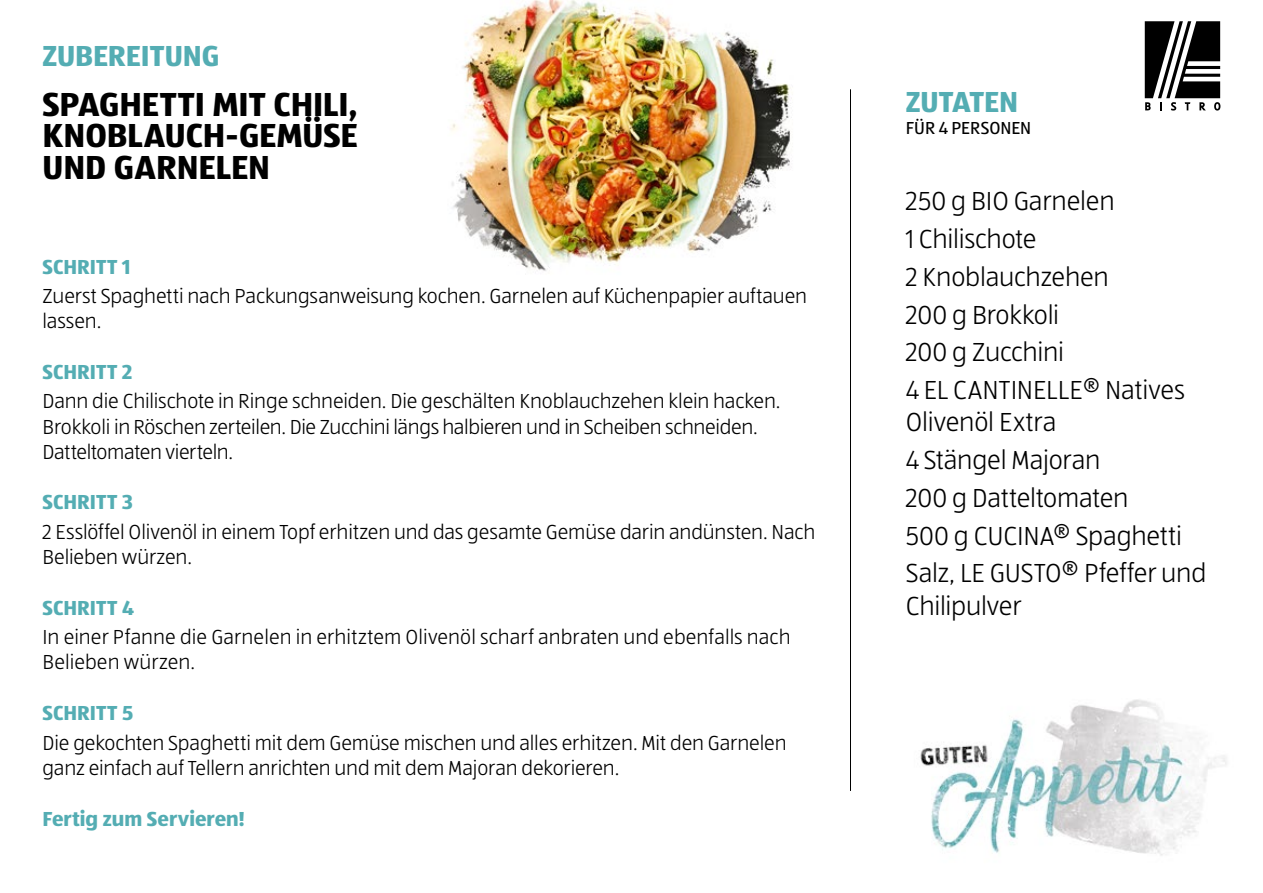
<style>
.page{position:relative;width:1263px;height:893px;background:#fff}
.page>*{position:absolute;margin:0;border:0;box-sizing:border-box;transform-origin:0 0}
.t1{font:700 34.5px/31.5px "ALDISUEDOT";letter-spacing:-.005em;color:#000;text-align:justify}
.t2{font:700 30px "ALDISUEDOT";color:#54adb3}
.t3{font:300 27px/38px "ALDISUEDOT";letter-spacing:-.005em;color:#000}
.t4{font:300 21px/25.2px "ALDISUEDOT";letter-spacing:-.005em;color:#000}
.t5{font:700 21px "ALDISUEDOT";color:#54adb3}
.t6{font:18px "ALDISUEDOT";color:#000}
</style>
<div class="page">
<img style="left:451px;top:0;width:776px;height:856px">
<hr style="left:850px;top:89px;width:1px;height:702px;background:#000">
<svg style="left:1145px;top:21px;width:75px;height:90px"></svg>
<h2 class="t2" style="left:43px;top:35px;width:179px">ZUBEREITUNG</h2>
<h1 class="t1" style="left:43px;top:88px;width:317px">SPAGHETTI MIT CHILI, KNOBLAUCH-GEMÜSE UND GARNELEN</h1>
<p class="t5" style="left:43px;top:252px;width:89px">SCHRITT 1</p>
<p class="t4" style="left:43px;top:283px;width:766px">Zuerst Spaghetti nach Packungsanweisung kochen. Garnelen auf Küchenpapier auftauen lassen.</p>
<p class="t5" style="left:43px;top:358px;width:91px">SCHRITT 2</p>
<p class="t4" style="left:43px;top:388px;width:739px">Dann die Chilischote in Ringe schneiden. Die geschälten Knoblauchzehen klein hacken.<br>Brokkoli in Röschen zerteilen. Die Zucchini längs halbieren und in Scheiben schneiden.<br>Datteltomaten vierteln.</p>
<p class="t5" style="left:43px;top:488px;width:92px">SCHRITT 3</p>
<p class="t4" style="left:43px;top:519px;width:774px">2 Esslöffel Olivenöl in einem Topf erhitzen und das gesamte Gemüse darin andünsten. Nach<br>Belieben würzen.</p>
<p class="t5" style="left:43px;top:593px;width:93px">SCHRITT 4</p>
<p class="t4" style="left:43px;top:624px;width:749px">In einer Pfanne die Garnelen in erhitztem Olivenöl scharf anbraten und ebenfalls nach<br>Belieben würzen.</p>
<p class="t5" style="left:43px;top:699px;width:92px">SCHRITT 5</p>
<p class="t4" style="left:43px;top:729px;width:746px">Die gekochten Spaghetti mit dem Gemüse mischen und alles erhitzen. Mit den Garnelen ganz einfach auf Tellern anrichten und mit dem Majoran dekorieren.</p>
<p class="t5" style="left:43px;top:804px;width:204px">Fertig zum Servieren!</p>
<h2 class="t2" style="left:906px;top:82px;width:114px">ZUTATEN</h2>
<p class="t6" style="left:906px;top:116px;width:127px">FÜR 4 PERSONEN</p>
<p class="t3" style="left:906px;top:181px;width:281px">250 g BIO Garnelen<br>1 Chilischote<br>2 Knoblauchzehen<br>200 g Brokkoli<br>200 g Zucchini<br>4 EL CANTINELLE® Natives</p>
<p class="t3" style="left:906px;top:402px;width:302px">Olivenöl Extra<br>4 Stängel Majoran<br>200 g Datteltomaten<br>500 g CUCINA® Spaghetti<br>Salz, LE GUSTO® Pfeffer und</p>
<p class="t3" style="left:906px;top:586px;width:117px">Chilipulver</p>
</div>
